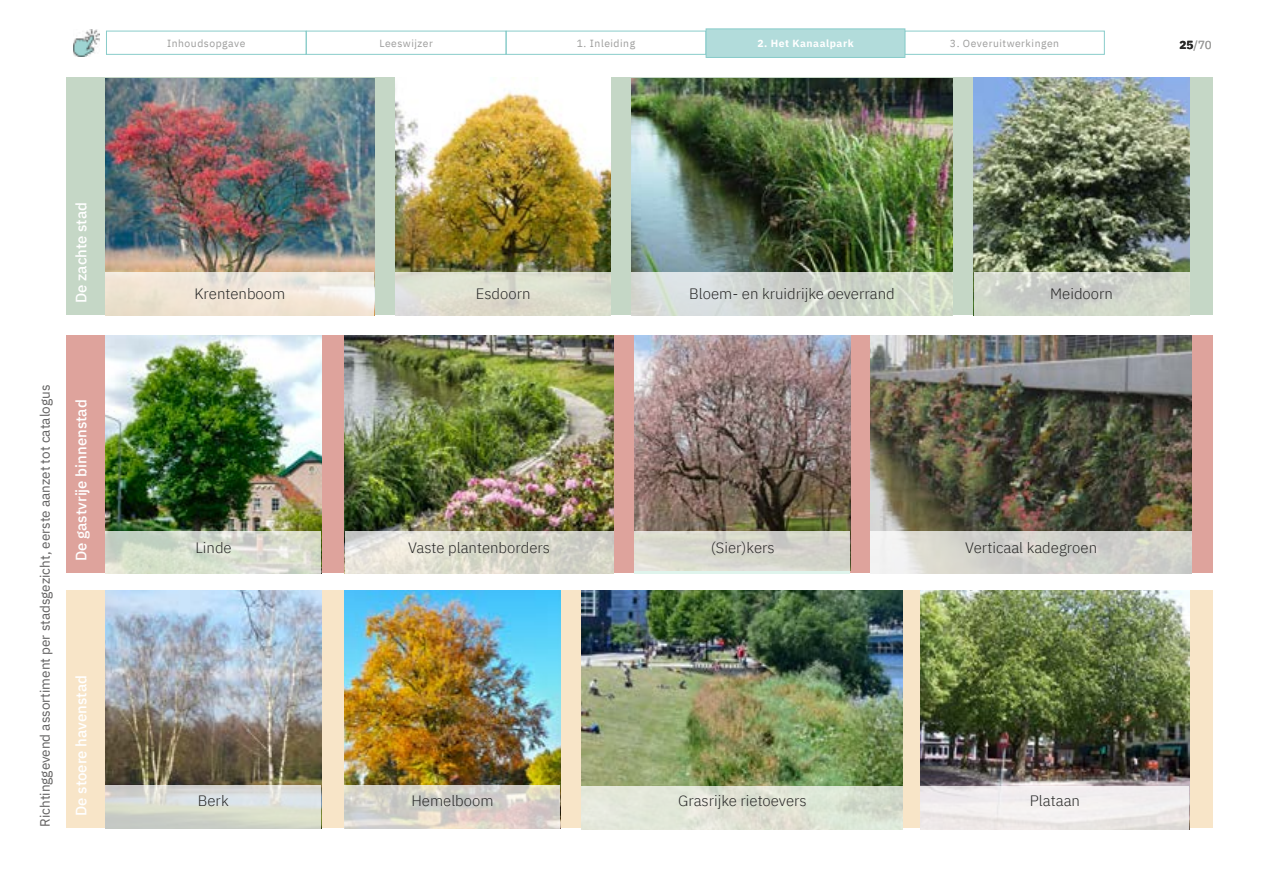
<style>
.page{position:relative;width:1263px;height:893px;background:#fff}
.page>*{position:absolute;margin:0;border:0;box-sizing:border-box;transform-origin:0 0}
.t1{font:300 15px "IBM Plex Sans";color:#282827}
.t2{font:500 15px "IBM Plex Sans";color:#fff}
.t3{font:13.5px "IBM Plex Sans";color:#646363}
.t4{font:11.7px "IBM Plex Sans";color:#9d9d9c}
.t5{font:10.35px "IBM Plex Sans";letter-spacing:.05em;color:#9d9d9c}
.t6{font:700 10.35px "IBM Plex Sans";letter-spacing:.05em;color:#fff}
.s1{font-weight:700;color:#282827}
</style>
<div class="page">
<img style="left:73px;top:30px;width:27px;height:26px">
<div style="left:106px;top:31px;width:200px;height:24px;border:1px solid #89ccca"></div>
<div style="left:306px;top:31px;width:200px;height:24px;border:1px solid #89ccca"></div>
<div style="left:506px;top:31px;width:200px;height:24px;border:1px solid #89ccca"></div>
<div style="left:904px;top:31px;width:200px;height:24px;border:1px solid #89ccca"></div>
<div style="left:706px;top:29px;width:199px;height:28px;background:#b2dcdb"></div>
<div style="left:706px;top:29px;width:199px;height:29px;border:1px solid #89ccca"></div>
<div style="left:66px;top:591px;width:1146px;height:237px;background:#f8e5c8"></div>
<img style="left:106px;top:591px;width:215px;height:195px">
<svg style="left:106px;top:786px;width:215px;height:43px;background:#d5d9d1"></svg>
<div style="left:66px;top:336px;width:1146px;height:237px;background:#dea39c"></div>
<img style="left:106px;top:336px;width:215px;height:195px">
<svg style="left:106px;top:531px;width:215px;height:43px;background:#d5dccd"></svg>
<div style="left:66px;top:78px;width:1146px;height:237px;background:#c5d7c6"></div>
<img style="left:106px;top:79px;width:268px;height:193px">
<svg style="left:106px;top:272px;width:268px;height:44px;background:#efe5d7"></svg>
<img style="left:395px;top:77px;width:216px;height:195px">
<svg style="left:395px;top:272px;width:216px;height:44px;background:#dcddcf"></svg>
<img style="left:631px;top:79px;width:321px;height:193px">
<svg style="left:631px;top:272px;width:321px;height:44px"></svg>
<img style="left:974px;top:77px;width:215px;height:195px">
<svg style="left:974px;top:272px;width:215px;height:44px;fill:#cfd6c9"></svg>
<img style="left:345px;top:336px;width:268px;height:195px">
<svg style="left:345px;top:531px;width:268px;height:43px;background:#dbdacf"></svg>
<img style="left:635px;top:336px;width:215px;height:195px">
<svg style="left:635px;top:531px;width:215px;height:43px;background:#d8d9cf"></svg>
<img style="left:871px;top:336px;width:321px;height:195px">
<svg style="left:871px;top:531px;width:321px;height:43px;background:#d6d6d0"></svg>
<img style="left:345px;top:591px;width:215px;height:195px">
<svg style="left:345px;top:786px;width:215px;height:43px;background:#d7d1ca"></svg>
<img style="left:921px;top:591px;width:268px;height:196px">
<svg style="left:921px;top:787px;width:268px;height:43px;background:#efebeb"></svg>
<img style="left:582px;top:591px;width:321px;height:196px">
<svg style="left:582px;top:787px;width:321px;height:43px;background:#dfe4d6"></svg>
<p class="t2" style="left:69px;top:303px;width:103px;rotate:-90deg">De zachte stad</p>
<p class="t3" style="left:35px;top:827px;width:444px;rotate:-90deg">Richtinggevend assortiment per stadsgezicht, eerste aanzet tot catalogus</p>
<p class="t2" style="left:69px;top:561px;width:163px;rotate:-90deg">De gastvrije binnenstad</p>
<p class="t2" style="left:69px;top:816px;width:142px;rotate:-90deg">De stoere havenstad</p>
<p class="t5" style="left:167px;top:35px;width:80px">Inhoudsopgave</p>
<p class="t5" style="left:379px;top:35px;width:55px">Leeswijzer</p>
<p class="t5" style="left:577px;top:35px;width:60px">1. Inleiding</p>
<p class="t6" style="left:757px;top:35px;width:98px">2. Het Kanaalpark</p>
<p class="t5" style="left:950px;top:35px;width:111px">3. Oeveruitwerkingen</p>
<p class="t4" style="left:1179px;top:36px;width:34px"><span class="s1">25</span>/70</p>
<p class="t1" style="left:195px;top:283px;width:92px">Krentenboom</p>
<p class="t1" style="left:476px;top:283px;width:56px">Esdoorn</p>
<p class="t1" style="left:689px;top:283px;width:207px">Bloem- en kruidrijke oeverrand</p>
<p class="t1" style="left:1050px;top:283px;width:64px">Meidoorn</p>
<p class="t1" style="left:196px;top:536px;width:38px">Linde</p>
<p class="t1" style="left:408px;top:536px;width:144px">Vaste plantenborders</p>
<p class="t1" style="left:711px;top:536px;width:65px">(Sier)kers</p>
<p class="t1" style="left:965px;top:536px;width:133px">Verticaal kadegroen</p>
<p class="t1" style="left:198px;top:790px;width:32px">Berk</p>
<p class="t1" style="left:411px;top:790px;width:84px">Hemelboom</p>
<p class="t1" style="left:678px;top:790px;width:130px">Grasrijke rietoevers</p>
<p class="t1" style="left:1030px;top:790px;width:52px">Plataan</p>
</div>
